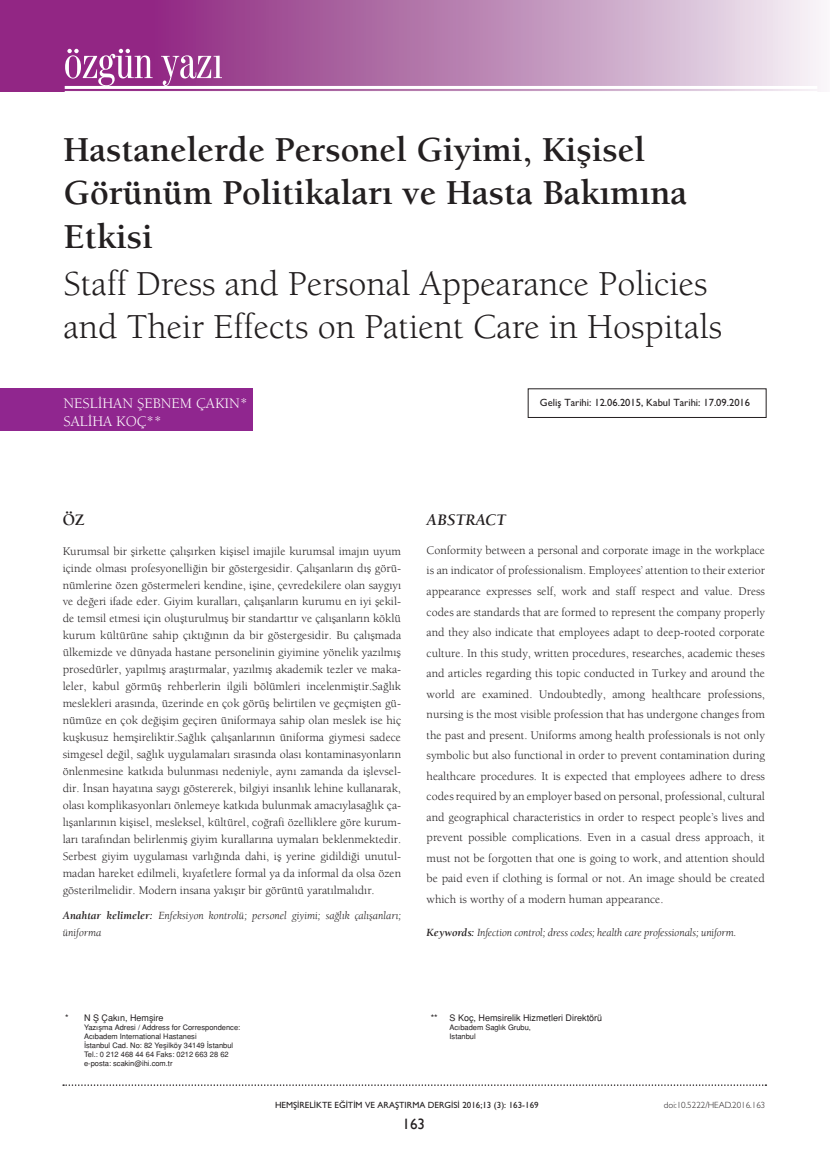
<style>
.page{position:relative;width:830px;height:1149px;background:#fff}
.page>*{position:absolute;margin:0;border:0;box-sizing:border-box;transform-origin:0 0}
.t1{font:36px/43.2px "Berkeley Book Tr";color:#231f20}
.t2{font:36px/43.2px "Berkeley Bold Tr";color:#231f20}
.t3{font:16.5px "Berkeley Bold Italic Tr";color:#231f20}
.t4{font:16.5px "Berkeley Bold Tr";color:#231f20}
.t5{font:15px/18px "Berkeley Book Tr";color:#fff}
.t6{font:15px "Gill Sans";color:#231f20}
.t7{font:12px/17px "Berkeley Book Tr";color:#231f20;text-align:justify}
.t8{font:11.25px/17px "Berkeley Book Italic Tr";color:#231f20}
.t9{font:10.5px "Gill Sans Normal Tr";color:#231f20}
.t10{font:9px "Gill Sans Normal Tr";color:#231f20}
.t11{font:9px "Helvetica Normal Tr";color:#231f20}
.t12{font:9px "Gill Sans Light Tr";color:#231f20}
.t13{font:7.5px/9px "Helvetica Normal Tr";color:#231f20}
.s1{font-family:"Berkeley Bold Italic Tr"}
</style>
<div class="page">
<svg style="left:0;top:0;width:821px;height:92px;background:#b87eb1"></svg>
<svg style="left:65px;top:49px;width:157px;height:37px;background:#ac5ca2"></svg>
<hr style="left:65px;top:86px;width:752px;height:3px;background:#fff">
<hr style="left:65px;top:91px;width:752px;height:1px;background:#fff">
<svg style="left:63px;top:1084px;width:703px;height:1px"></svg>
<div style="left:0;top:388px;width:253px;height:43px;background:#90268f"></div>
<h1 class="t2" style="left:63px;top:127px;width:625px">Hastanelerde Personel Giyimi, Kişisel<br>Görünüm Politikaları ve Hasta Bakımına<br>Etkisi</h1>
<h1 class="t1" style="left:63px;top:261px;width:659px">Staff Dress and Personal Appearance Policies and Their Effects on Patient Care in Hospitals</h1>
<p class="t5" style="left:63px;top:394px;width:185px">NESLİHAN ŞEBNEM ÇAKIN*<br>SALİHA KOÇ**</p>
<p class="t9" style="left:539px;top:396px;width:211px">Geliş Tarihi: 12.06.2015, Kabul Tarihi: 17.09.2016</p>
<h2 class="t4" style="left:63px;top:509px;width:24px">ÖZ</h2>
<p class="t7" style="left:63px;top:542px;width:340px">Kurumsal bir şirkette çalışırken kişisel imajile kurumsal imajın uyum içinde olması profesyonelliğin bir göstergesidir. Çalışanların dış görü&shy;nümlerine özen göstermeleri kendine, işine, çevredekilere olan saygıyı ve değeri ifade eder. Giyim kuralları, çalışanların kurumu en iyi şekil&shy;de temsil etmesi için oluşturulmuş bir standarttır ve çalışanların köklü kurum kültürüne sahip çıktığının da bir göstergesidir. Bu çalışmada ülkemizde ve dünyada hastane personelinin giyimine yönelik yazılmış prosedürler, yapılmış araştırmalar, yazılmış akademik tezler ve maka&shy;leler, kabul görmüş rehberlerin ilgili bölümleri incelenmiştir.Sağlık meslekleri arasında, üzerinde en çok görüş belirtilen ve geçmişten gü&shy;nümüze en çok değişim geçiren üniformaya sahip olan meslek ise hiç kuşkusuz hemşireliktir.Sağlık çalışanlarının üniforma giymesi sadece simgesel değil, sağlık uygulamaları sırasında olası kontaminasyonların önlenmesine katkıda bulunması nedeniyle, aynı zamanda da işlevsel&shy;dir. İnsan hayatına saygı göstererek, bilgiyi insanlık lehine kullanarak, olası komplikasyonları önlemeye katkıda bulunmak amacıylasağlık ça&shy;lışanlarının kişisel, mesleksel, kültürel, coğrafi özelliklere göre kurum&shy;ları tarafından belirlenmiş giyim kurallarına uymaları beklenmektedir.<br>Serbest giyim uygulaması varlığında dahi, iş yerine gidildiği unutul&shy;madan hareket edilmeli, kıyafetlere formal ya da informal da olsa özen gösterilmelidir. Modern insana yakışır bir görüntü yaratılmalıdır.</p>
<p class="t8" style="left:63px;top:906px;width:340px"><span class="s1">Anahtar kelimeler:</span> Enfeksiyon kontrolü; personel giyimi; sağlık çalışanları; üniforma</p>
<h2 class="t3" style="left:426px;top:509px;width:81px">ABSTRACT</h2>
<p class="t7" style="left:426px;top:539px;width:340px;line-height:20.5px">Conformity between a personal and corporate image in the workplace is an indicator of professionalism. Employees’ attention to their exterior appearance expresses self, work and staff respect and value. Dress codes are standards that are formed to represent the company properly and they also indicate that employees adapt to deep-rooted corporate culture. In this study, written procedures, researches, academic theses and articles regarding this topic conducted in Turkey and around the world are examined. Undoubtedly, among healthcare professions, nursing is the most visible profession that has undergone changes from the past and present. Uniforms among health professionals is not only symbolic but also functional in order to prevent contamination during healthcare procedures. It is expected that employees adhere to dress codes required by an employer based on personal, professional, cultural and geographical characteristics in order to respect people’s lives and prevent possible complications. Even in a casual dress approach, it must not be forgotten that one is going to work, and attention should be paid even if clothing is formal or not. An image should be created which is worthy of a modern human appearance.</p>
<p class="t8" style="left:426px;top:923px;width:311px"><span class="s1">Keywords:</span> Infection control; dress codes; health care professionals; uniform.</p>
<p class="t11" style="left:65px;top:1011px;width:100px">* N Ş Çakın, Hemşire</p>
<p class="t13" style="left:84px;top:1022px;width:158px">Yazışma Adresi / Address for Correspondence:<br>Acıbadem International Hastanesi<br>İstanbul Cad. No: 82 Yeşilköy 34149 İstanbul Tel.: 0 212 468 44 64 Faks: 0212 663 28 62 e-posta: scakin@ihi.com.tr</p>
<p class="t11" style="left:430px;top:1011px;width:9px">**</p>
<p class="t11" style="left:449px;top:1011px;width:154px">S Koç, Hemsirelik Hizmetleri Direktörü</p>
<p class="t13" style="left:449px;top:1022px;width:83px">Acıbadem Saglık Grubu,<br>Istanbul</p>
<p class="t10" style="left:275px;top:1099px;width:265px">HEMŞİRELİKTE EĞİTİM VE ARAŞTIRMA DERGİSİ 2016;13 (3): 163-169</p>
<p class="t12" style="left:663px;top:1099px;width:103px">doi:10.5222/HEAD.2016.163</p>
<p class="t6" style="left:402px;top:1114px;width:24px">163</p>
</div>
